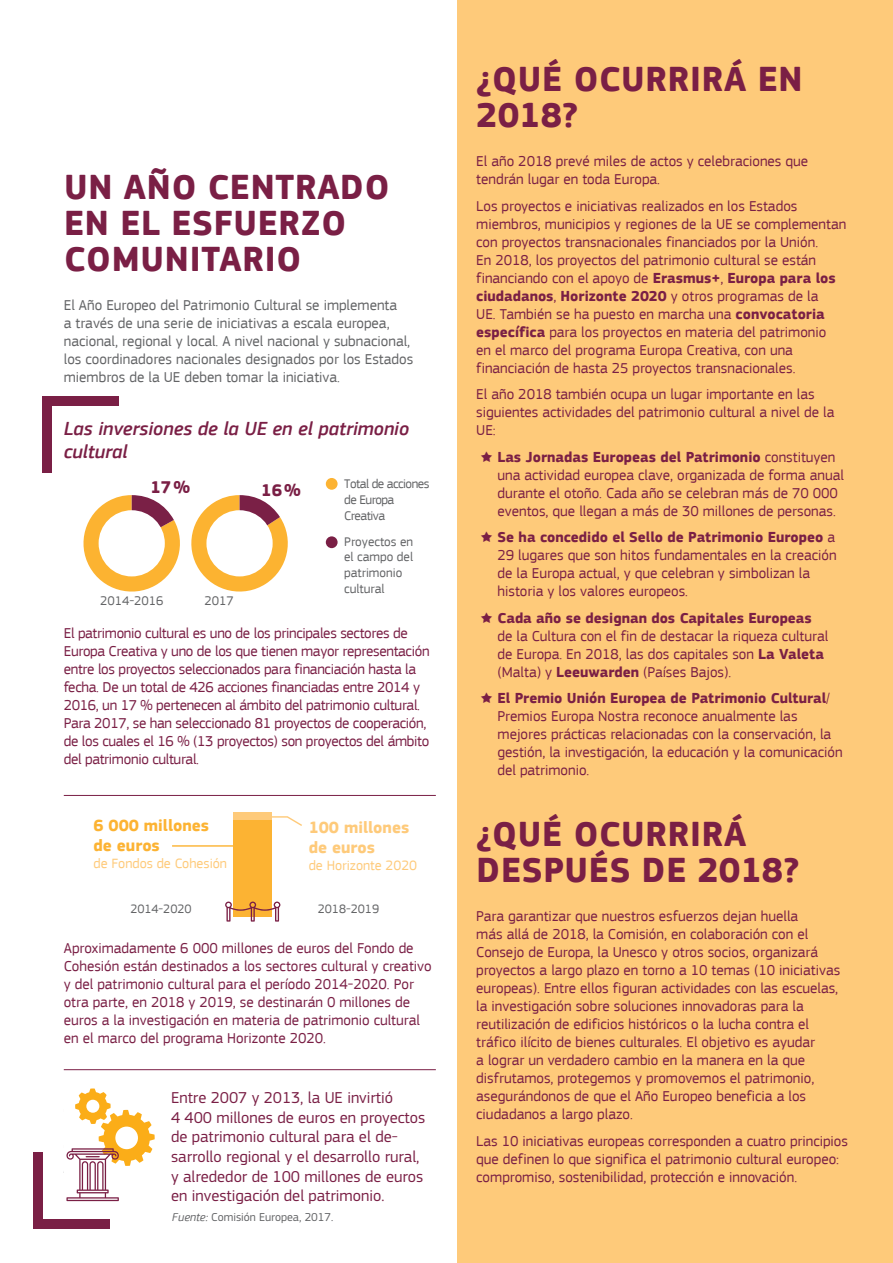
<style>
.page{position:relative;width:893px;height:1263px;background:#fff}
.page>*{position:absolute;margin:0;border:0;box-sizing:border-box;transform-origin:0 0}
.text_titles{font:700 36px/36px "EC Square Sans Pro";letter-spacing:.02em;color:#7a1f45}
.text_sub_titles{font:italic 500 19.5px/23.4px "EC Square Sans Pro";color:#7a1f45}
.t1{font:700 17.55px "EC Square Sans Pro";color:#7a1f45}
.t2{font:700 16.95px/20.4px "EC Square Sans Pro";color:#fcb333}
.t3{font:700 16.95px/20.4px "EC Square Sans Pro";color:#feca7a}
.t4{font:16.35px/19.6px "EC Square Sans Pro";color:#7a1f45}
.body_text{font:15px/18px "EC Square Sans Pro";color:#7a1f45}
.body_text_introducti{font:15px/18px "EC Square Sans Pro";letter-spacing:-.02em;color:#7a1f45}
.body_text_introducti-2{font:15px/18px "EC Square Sans Pro";color:#7a1f45}
.body_text-2{font:15px/18px "EC Square Sans Pro";color:#636466}
.t5{font:14.1px "EC Square Sans Pro";color:#feca7a}
.t6{font:13.05px/15.8px "EC Square Sans Pro";color:#636466}
.t7{font:13.05px/15.8px "EC Square Sans Pro";letter-spacing:-.04em;color:#636466}
.t8{font:12.75px "EC Square Sans Pro";color:#636466}
.t9{font:12px "EC Square Sans Pro";color:#636466}
.s1{font-style:italic}
.s2{font-weight:700}
</style>
<div class="page">
<div style="left:457px;top:0;width:436px;height:1263px;background:#feca7a"></div>
<div style="left:43px;top:396px;width:76px;height:10px;background:#7a1f45"></div>
<div style="left:43px;top:396px;width:9px;height:77px;background:#7a1f45"></div>
<hr style="left:64px;top:795px;width:372px;height:1px;background:#7a1f45">
<hr style="left:64px;top:1069px;width:372px;height:1px;background:#7a1f45">
<svg style="left:83px;top:495px;width:205px;height:96px"></svg>
<div style="left:99px;top:510px;width:66px;height:66px;background:#fff;border-radius:50%"></div>
<div style="left:206px;top:510px;width:67px;height:66px;background:#fff;border-radius:50%"></div>
<div style="left:326px;top:478px;width:12px;height:12px;background:#fcb333;border-radius:50%"></div>
<div style="left:326px;top:536px;width:12px;height:12px;background:#7a1f45;border-radius:50%"></div>
<hr style="left:172px;top:845px;width:62px;height:2px;background:#fcb333">
<div style="left:233px;top:819px;width:39px;height:97px;background:#fcb333"></div>
<div style="left:233px;top:812px;width:39px;height:7px;background:#feca7a"></div>
<svg style="left:225px;top:901px;width:55px;height:20px"></svg>
<svg style="left:270px;top:816px;width:32px;height:10px"></svg>
<svg style="left:66px;top:1088px;width:89px;height:113px"></svg>
<div style="left:33px;top:1152px;width:9px;height:77px;background:#7a1f45"></div>
<div style="left:33px;top:1219px;width:77px;height:10px;background:#7a1f45"></div>
<p class="text_titles" style="left:64px;top:170px;width:327px">UN AÑO CENTRADO<br>EN EL ESFUERZO<br>COMUNITARIO</p>
<p class="body_text-2" style="left:64px;top:296px;width:351px">El Año Europeo del Patrimonio Cultural se implementa<br>a través de una serie de iniciativas a escala europea, nacional, regional y local. A nivel nacional y subnacional, los coordinadores nacionales designados por los Estados miembros de la UE deben tomar la iniciativa.</p>
<p class="text_sub_titles" style="left:64px;top:417px;width:347px">Las inversiones de la UE en el patrimonio cultural</p>
<p class="t1" style="left:150px;top:477px;width:41px">17%</p>
<p class="t1" style="left:261px;top:480px;width:41px">16%</p>
<p class="t7" style="left:344px;top:476px;width:87px">Total de acciones de Europa<br>Creativa</p>
<p class="t6" style="left:344px;top:534px;width:70px">Proyectos en el campo del patrimonio cultural</p>
<p class="t6" style="left:100px;top:593px;width:65px">2014-2016</p>
<p class="t6" style="left:205px;top:593px;width:31px">2017</p>
<p class="body_text_introducti" style="left:64px;top:624px;width:367px">El patrimonio cultural es uno de los principales sectores de Europa Creativa y uno de los que tienen mayor representación entre los proyectos seleccionados para financiación hasta la fecha. De un total de 426 acciones financiadas entre 2014 y 2016, un 17 % pertenecen al ámbito del patrimonio cultural.<br>Para 2017, se han seleccionado 81 proyectos de cooperación, de los cuales el 16 % (13 proyectos) son proyectos del ámbito del patrimonio cultural.</p>
<p class="t2" style="left:94px;top:815px;width:117px">6 000 millones de euros</p>
<p class="t5" style="left:94px;top:855px;width:135px">de Fondos de Cohesión</p>
<p class="t3" style="left:309px;top:818px;width:102px">100 millones de euros</p>
<p class="t5" style="left:309px;top:857px;width:110px">de Horizonte 2020</p>
<p class="t8" style="left:130px;top:901px;width:63px">2014-2020</p>
<p class="t8" style="left:318px;top:901px;width:63px">2018-2019</p>
<p class="body_text_introducti-2" style="left:64px;top:939px;width:369px">Aproximadamente 6 000 millones de euros del Fondo de Cohesión están destinados a los sectores cultural y creativo y del patrimonio cultural para el período 2014-2020. Por otra parte, en 2018 y 2019, se destinarán 0 millones de euros a la investigación en materia de patrimonio cultural en el marco del programa Horizonte 2020.</p>
<p class="body_text_introducti-2" style="left:64px;top:1082px;width:359px">Entre 2007 y 2013, la UE invirtió 4 400 millones de euros</p>
<p class="t4" style="left:171px;top:1088px;width:256px">Entre 2007 y 2013, la UE invirtió<br>4 400 millones de euros en proyectos de patrimonio cultural para el de&shy;sarrollo regional y el desarrollo rural, y alrededor de 100 millones de euros en investigación del patrimonio.</p>
<p class="t9" style="left:172px;top:1210px;width:163px"><span class="s1">Fuente:</span> Comisión Europea, 2017.</p>
<p class="text_titles" style="left:476px;top:62px;width:328px">¿QUÉ OCURRIRÁ EN<br>2018?</p>
<p class="body_text" style="left:476px;top:152px;width:333px">El año 2018 prevé miles de actos y celebraciones que tendrán lugar en toda Europa.</p>
<p class="body_text" style="left:476px;top:197px;width:371px">Los proyectos e iniciativas realizados en los Estados miembros, municipios y regiones de la UE se complementan con proyectos transnacionales financiados por la Unión.<br>En 2018, los proyectos del patrimonio cultural se están financiando con el apoyo de <span class="s2">Erasmus+</span>, <span class="s2">Europa para los ciudadanos</span>, <span class="s2">Horizonte 2020</span> y otros programas de la<br>UE. También se ha puesto en marcha una <span class="s2">convocatoria específica</span> para los proyectos en materia del patrimonio<br>en el marco del programa Europa Creativa, con una financiación de hasta 25 proyectos transnacionales.</p>
<p class="body_text" style="left:476px;top:385px;width:360px">El año 2018 también ocupa un lugar importante en las siguientes actividades del patrimonio cultural a nivel de la<br>UE:</p>
<p class="body_text" style="left:497px;top:448px;width:348px;text-indent:-17px">★ <span class="s2">Las Jornadas Europeas del Patrimonio</span> constituyen una actividad europea clave, organizada de forma anual durante el otoño. Cada año se celebran más de 70 000 eventos, que llegan a más de 30 millones de personas.</p>
<p class="body_text" style="left:497px;top:528px;width:341px;text-indent:-17px">★ <span class="s2">Se ha concedido el Sello de Patrimonio Europeo</span> a 29 lugares que son hitos fundamentales en la creación de la Europa actual, y que celebran y simbolizan la historia y los valores europeos.</p>
<p class="body_text" style="left:497px;top:609px;width:332px;text-indent:-17px">★ <span class="s2">Cada año se designan dos Capitales Europeas </span>de la Cultura con el fin de destacar la riqueza cultural de Europa. En 2018, las dos capitales son <span class="s2">La Valeta </span>(Malta) y <span class="s2">Leeuwarden</span> (Países Bajos).</p>
<p class="body_text" style="left:497px;top:689px;width:347px;text-indent:-17px">★ <span class="s2">El Premio Unión Europea de Patrimonio Cultural</span>/ Premios Europa Nostra reconoce anualmente las mejores prácticas relacionadas con la conservación, la gestión, la investigación, la educación y la comunicación del patrimonio.</p>
<p class="text_titles" style="left:476px;top:817px;width:325px">¿QUÉ OCURRIRÁ<br>DESPUÉS DE 2018?</p>
<p class="body_text" style="left:476px;top:907px;width:366px">Para garantizar que nuestros esfuerzos dejan huella<br>más allá de 2018, la Comisión, en colaboración con el Consejo de Europa, la Unesco y otros socios, organizará proyectos a largo plazo en torno a 10 temas (10 iniciativas europeas). Entre ellos figuran actividades con las escuelas, la investigación sobre soluciones innovadoras para la reutilización de edificios históricos o la lucha contra el tráfico ilícito de bienes culturales. El objetivo es ayudar<br>a lograr un verdadero cambio en la manera en la que disfrutamos, protegemos y promovemos el patrimonio, asegurándonos de que el Año Europeo beneficia a los ciudadanos a largo plazo.</p>
<p class="body_text" style="left:476px;top:1132px;width:373px">Las 10 iniciativas europeas corresponden a cuatro principios que definen lo que significa el patrimonio cultural europeo: compromiso, sostenibilidad, protección e innovación.</p>
</div>
